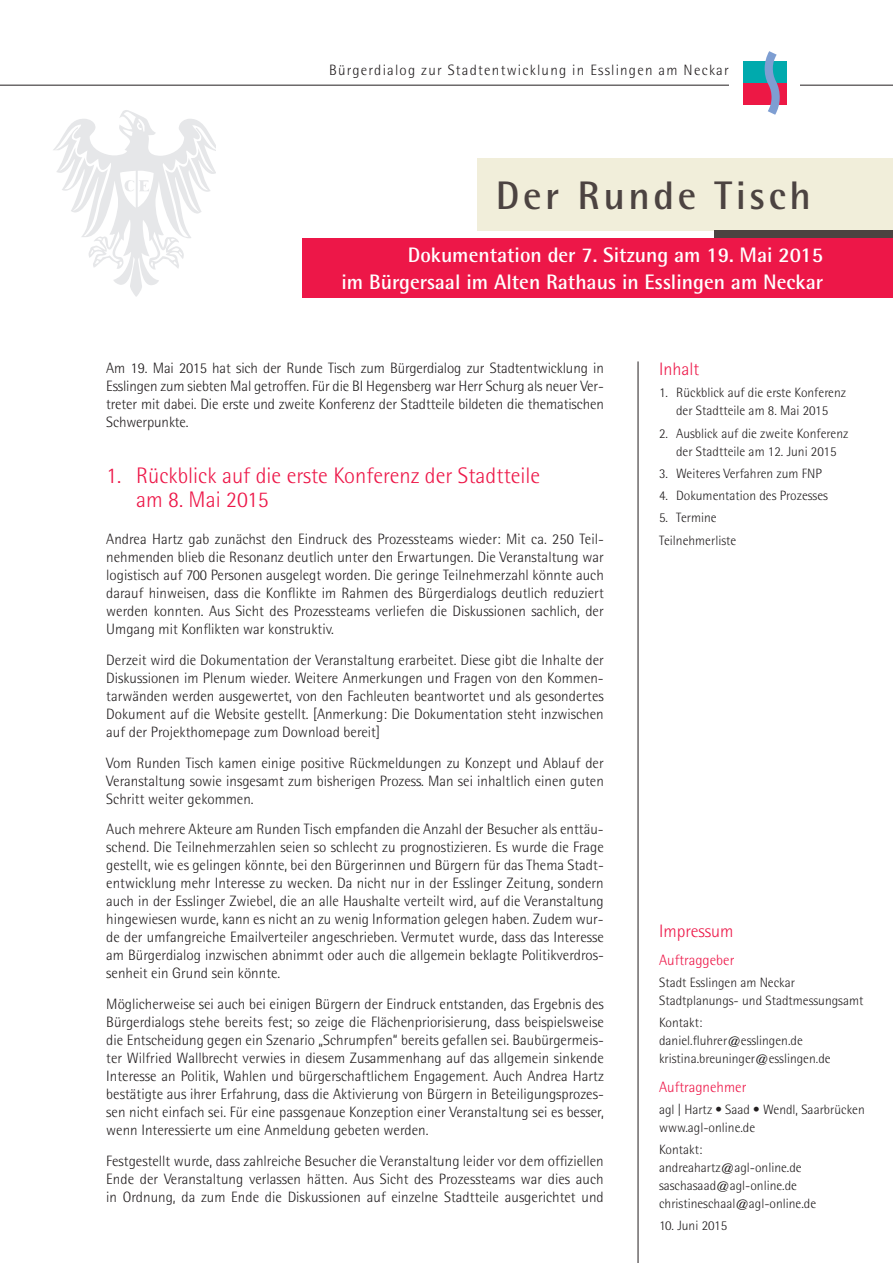
<style>
.page{position:relative;width:893px;height:1263px;background:#fff}
.page>*{position:absolute;margin:0;border:0;box-sizing:border-box;transform-origin:0 0}
.t1{font:700 39.9px "Rotis Semi Sans";letter-spacing:.09em;color:#4c4341}
.t2{font:300 22.5px/24px "Rotis Semi Sans";color:#ed1748}
.t3{font:700 21px/27px "Rotis Semi Sans";color:#fff;text-align:right}
.t4{font:300 18px "Rotis Semi Sans";color:#ed1748}
.t5{font:300 15px/18px "Rotis Semi Sans";color:#231f20;text-align:justify}
.t6{font:300 15px "Rotis Semi Sans";letter-spacing:.08em;color:#231f20}
.t7{font:300 15px "Rotis Semi Sans";color:#ed1748}
.t8{font:300 13.5px/18px "Rotis Semi Sans";color:#231f20}
</style>
<div class="page">
<svg style="left:53px;top:110px;width:162px;height:187px"></svg>
<div style="left:478px;top:158px;width:415px;height:73px;background:#f1eeda"></div>
<div style="left:715px;top:231px;width:178px;height:7px;background:#4c4341"></div>
<div style="left:303px;top:238px;width:590px;height:60px;background:#ed1748"></div>
<hr style="left:0;top:85px;width:893px;height:1px;background:#231f20">
<div style="left:729px;top:51px;width:70px;height:64px;background:#fff"></div>
<div style="left:743px;top:83px;width:43px;height:22px;background:#ed1845"></div>
<div style="left:743px;top:61px;width:43px;height:22px;background:#00aaad"></div>
<svg style="left:764px;top:51px;width:16px;height:64px"></svg>
<hr style="left:638px;top:361px;width:1px;height:902px;background:#231f20">
<p class="t6" style="left:329px;top:62px;width:401px">Bürgerdialog zur Stadtentwicklung in Esslingen am Neckar</p>
<h1 class="t1" style="left:496px;top:171px;width:316px">Der Runde Tisch</h1>
<h3 class="t3" style="left:341px;top:241px;width:483px">Dokumentation der 7. Sitzung am 19. Mai 2015<br>im Bürgersaal im Alten Rathaus in Esslingen am Neckar</h3>
<p class="t5" style="left:106px;top:359px;width:499px">Am 19. Mai 2015 hat sich der Runde Tisch zum Bürgerdialog zur Stadtentwicklung in Esslingen zum siebten Mal getroffen. Für die BI Hegensberg war Herr Schurg als neuer Ver&shy;treter mit dabei. Die erste und zweite Konferenz der Stadtteile bildeten die thematischen Schwerpunkte.</p>
<h2 class="t2" style="left:136px;top:463px;width:406px;text-indent:-30px">1. Rückblick auf die erste Konferenz der Stadtteile am 8. Mai 2015</h2>
<p class="t5" style="left:106px;top:530px;width:499px">Andrea Hartz gab zunächst den Eindruck des Prozessteams wieder: Mit ca. 250 Teil&shy;nehmenden blieb die Resonanz deutlich unter den Erwartungen. Die Veranstaltung war logistisch auf 700 Personen ausgelegt worden. Die geringe Teilnehmerzahl könnte auch darauf hinweisen, dass die Konflikte im Rahmen des Bürgerdialogs deutlich reduziert werden konnten. Aus Sicht des Prozessteams verliefen die Diskussionen sachlich, der Umgang mit Konflikten war konstruktiv.</p>
<p class="t5" style="left:106px;top:651px;width:499px">Derzeit wird die Dokumentation der Veranstaltung erarbeitet. Diese gibt die Inhalte der Diskussionen im Plenum wieder. Weitere Anmerkungen und Fragen von den Kommen&shy;tarwänden werden ausgewertet, von den Fachleuten beantwortet und als gesondertes Dokument auf die Website gestellt. [Anmerkung: Die Dokumentation steht inzwischen auf der Projekthomepage zum Download bereit]</p>
<p class="t5" style="left:106px;top:753px;width:499px">Vom Runden Tisch kamen einige positive Rückmeldungen zu Konzept und Ablauf der Veranstaltung sowie insgesamt zum bisherigen Prozess. Man sei inhaltlich einen guten Schritt weiter gekommen.</p>
<p class="t5" style="left:106px;top:820px;width:499px">Auch mehrere Akteure am Runden Tisch empfanden die Anzahl der Besucher als enttäu&shy;schend. Die Teilnehmerzahlen seien so schlecht zu prognostizieren. Es wurde die Frage gestellt, wie es gelingen könnte, bei den Bürgerinnen und Bürgern für das Thema Stadt&shy;entwicklung mehr Interesse zu wecken. Da nicht nur in der Esslinger Zeitung, sondern auch in der Esslinger Zwiebel, die an alle Haushalte verteilt wird, auf die Veranstaltung hingewiesen wurde, kann es nicht an zu wenig Information gelegen haben. Zudem wur&shy;de der umfangreiche Emailverteiler angeschrieben. Vermutet wurde, dass das Interesse am Bürgerdialog inzwischen abnimmt oder auch die allgemein beklagte Politikverdros&shy;senheit ein Grund sein könnte.</p>
<p class="t5" style="left:106px;top:995px;width:499px">Möglicherweise sei auch bei einigen Bürgern der Eindruck entstanden, das Ergebnis des Bürgerdialogs stehe bereits fest; so zeige die Flächenpriorisierung, dass beispielsweise die Entscheidung gegen ein Szenario „Schrumpfen“ bereits gefallen sei. Baubürgermeis&shy;ter Wilfried Wallbrecht verwies in diesem Zusammenhang auf das allgemein sinkende Interesse an Politik, Wahlen und bürgerschaftlichem Engagement. Auch Andrea Hartz bestätigte aus ihrer Erfahrung, dass die Aktivierung von Bürgern in Beteiligungsprozes&shy;sen nicht einfach sei. Für eine passgenaue Konzeption einer Veranstaltung sei es besser, wenn Interessierte um eine Anmeldung gebeten werden.</p>
<p class="t5" style="left:106px;top:1152px;width:499px">Festgestellt wurde, dass zahlreiche Besucher die Veranstaltung leider vor dem offiziellen Ende der Veranstaltung verlassen hätten. Aus Sicht des Prozessteams war dies auch in Ordnung, da zum Ende die Diskussionen auf einzelne Stadtteile ausgerichtet und</p>
<p class="t4" style="left:659px;top:359px;width:42px">Inhalt</p>
<p class="t8" style="left:659px;top:384px;width:189px;text-align:center">1. Rückblick auf die erste Konferenz der Stadtteile am 8. Mai 2015</p>
<p class="t8" style="left:659px;top:424px;width:191px;text-align:center">2. Ausblick auf die zweite Konferenz der Stadtteile am 12. Juni 2015</p>
<p class="t8" style="left:659px;top:464px;width:164px">3. Weiteres Verfahren zum FNP</p>
<p class="t8" style="left:659px;top:487px;width:170px">4. Dokumentation des Prozesses</p>
<p class="t8" style="left:659px;top:507px;width:79px;line-height:22.2px">5. Termine<br>Teilnehmerliste</p>
<p class="t4" style="left:659px;top:920px;width:76px">Impressum</p>
<p class="t7" style="left:659px;top:951px;width:77px">Auftraggeber</p>
<p class="t8" style="left:659px;top:973px;width:206px">Stadt Esslingen am Neckar<br>Stadtplanungs- und Stadtmessungsamt</p>
<p class="t8" style="left:659px;top:1014px;width:173px">Kontakt: daniel.fluhrer@esslingen.de kristina.breuninger@esslingen.de</p>
<p class="t7" style="left:659px;top:1078px;width:89px">Auftragnehmer</p>
<p class="t8" style="left:659px;top:1100px;width:207px">agl | Hartz • Saad • Wendl, Saarbrücken www.agl-online.de</p>
<p class="t8" style="left:659px;top:1140px;width:159px">Kontakt: andreahartz@agl-online.de saschasaad@agl-online.de christineschaal@agl-online.de</p>
<p class="t8" style="left:659px;top:1217px;width:70px">10. Juni 2015</p>
</div>
